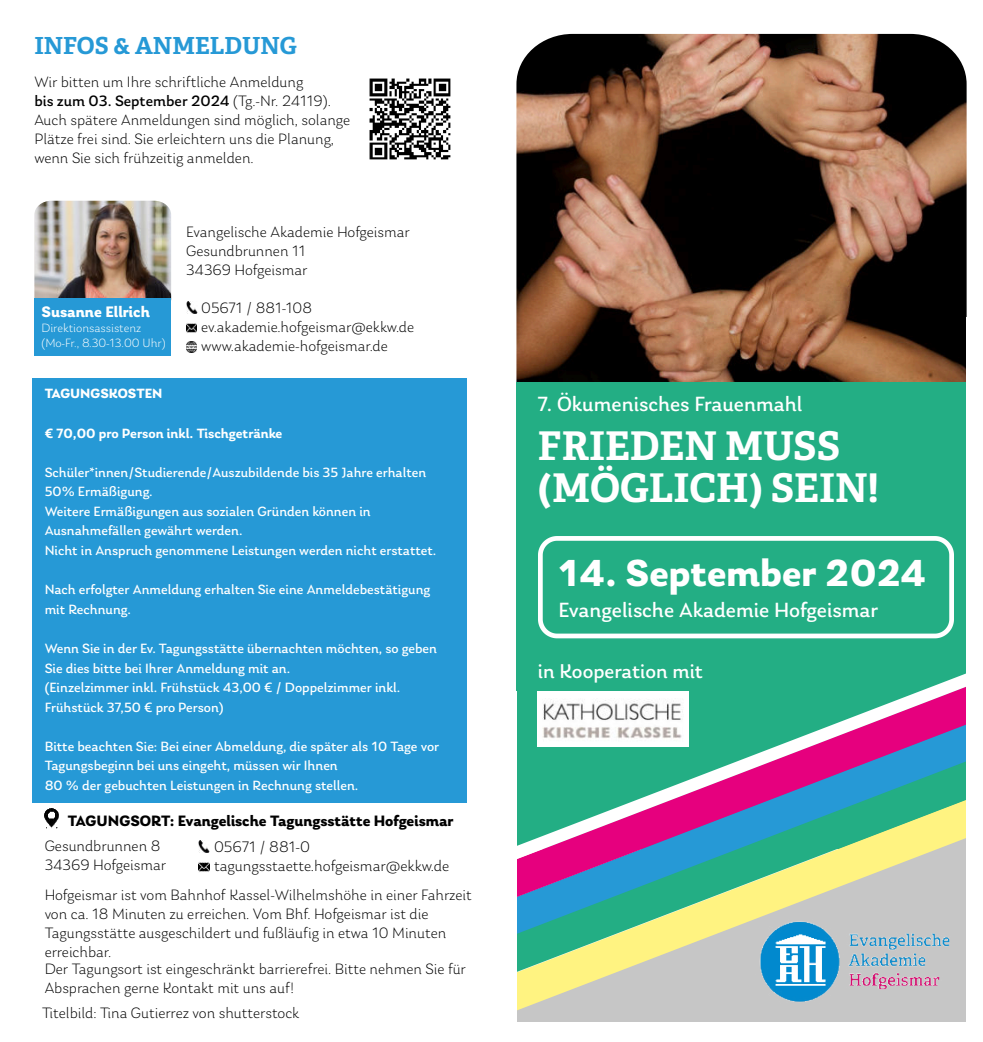
<style>
.page{position:relative;width:983px;height:1042px;background:#fff}
.page>*{position:absolute;margin:0;border:0;box-sizing:border-box;transform-origin:0 0}
.t1{font:700 39.55px/42px "Adelle";color:#fff}
.t2{font:700 39.55px "Laca";color:#fff}
.t3{font:700 23.45px "Adelle";color:#2699d6}
.t4{font:21.53px "Laca";color:#fff}
.t5{font:21px "Laca";color:#fff}
.t6{font:300 15.92px/19.1px "Laca";color:#000}
.t7{font:700 15.92px "Laca";color:#fff}
.t8{font:300 15.75px/18.9px "Laca";color:#000}
.t9{font:700 15.75px "Laca";color:#000}
.t10{font:14px/19.6px "Laca";color:#fff}
.t11{font:600 14px "Laca";color:#fff}
.t12{font:700 14px "Laca";color:#fff}
.t13{font:300 12.6px/15px "Laca";color:#fff}
.s1{font-weight:400}
</style>
<div class="page">
<img style="left:516px;top:34px;width:450px;height:348px">
<div style="left:516px;top:382px;width:450px;height:466px;background:#23ae84"></div>
<svg style="left:538px;top:536px;width:416px;height:103px"></svg>
<svg style="left:517px;top:973px;width:449px;height:49px;background:#cdcbbc"></svg>
<div style="left:32px;top:378px;width:434px;height:424px;background:#2699d6"></div>
<img style="left:34px;top:201px;width:137px;height:98px">
<div style="left:34px;top:299px;width:137px;height:57px;background:#2699d6"></div>
<img style="left:747px;top:973px;width:215px;height:37px">
<svg style="left:186px;top:341px;width:11px;height:11px"></svg>
<svg style="left:186px;top:323px;width:11px;height:10px"></svg>
<svg style="left:186px;top:302px;width:11px;height:11px"></svg>
<svg style="left:517px;top:860px;width:449px;height:113px;background:#9bbdab"></svg>
<svg style="left:516px;top:673px;width:450px;height:187px"></svg>
<img style="left:538px;top:692px;width:150px;height:54px">
<img style="left:369px;top:78px;width:82px;height:82px">
<img style="left:45px;top:808px;width:13px;height:20px">
<svg style="left:199px;top:862px;width:10px;height:10px"></svg>
<svg style="left:199px;top:841px;width:11px;height:11px"></svg>
<h2 class="t3" style="left:34px;top:31px;width:264px">INFOS &amp; ANMELDUNG</h2>
<p class="t8" style="left:34px;top:73px;width:317px">Wir bitten um Ihre schriftliche Anmeldung<br><span class="s1">bis zum 03. September 2024</span> (Tg.-Nr. 24119).<br>Auch spätere Anmeldungen sind möglich, solange Plätze frei sind. Sie erleichtern uns die Planung, wenn Sie sich frühzeitig anmelden.</p>
<p class="t7" style="left:42px;top:303px;width:110px">Susanne Ellrich</p>
<p class="t13" style="left:42px;top:320px;width:126px">Direktionsassistenz (Mo-Fr., 8.30-13.00 Uhr)</p>
<p class="t8" style="left:186px;top:223px;width:225px">Evangelische Akademie Hofgeismar<br>Gesundbrunnen 11<br>34369 Hofgeismar</p>
<p class="t8" style="left:201px;top:298px;width:214px">05671 / 881-108 ev.akademie.hofgeismar@ekkw.de www.akademie-hofgeismar.de</p>
<p class="t12" style="left:45px;top:385px;width:119px">TAGUNGSKOSTEN</p>
<p class="t11" style="left:45px;top:425px;width:239px">€ 70,00 pro Person inkl. Tischgetränke</p>
<p class="t10" style="left:45px;top:462px;width:393px">Schüler*innen/Studierende/Auszubildende bis 35 Jahre erhalten 50% Ermäßigung.<br>Weitere Ermäßigungen aus sozialen Gründen können in Ausnahmefällen gewährt werden.<br>Nicht in Anspruch genommene Leistungen werden nicht erstattet.</p>
<p class="t10" style="left:45px;top:580px;width:387px">Nach erfolgter Anmeldung erhalten Sie eine Anmeldebestätigung mit Rechnung.</p>
<p class="t10" style="left:45px;top:638px;width:394px">Wenn Sie in der Ev. Tagungsstätte übernachten möchten, so geben Sie dies bitte bei Ihrer Anmeldung mit an.<br>(Einzelzimmer inkl. Frühstück 43,00 € / Doppelzimmer inkl.<br>Frühstück 37,50 € pro Person)</p>
<p class="t10" style="left:45px;top:736px;width:396px">Bitte beachten Sie: Bei einer Abmeldung, die später als 10 Tage vor<br>Tagungsbeginn bei uns eingeht, müssen wir Ihnen<br>80 % der gebuchten Leistungen in Rechnung stellen.</p>
<p class="t9" style="left:68px;top:811px;width:387px">TAGUNGSORT: Evangelische Tagungsstätte Hofgeismar</p>
<p class="t6" style="left:214px;top:837px;width:237px">05671 / 881-0 tagungsstaette.hofgeismar@ekkw.de</p>
<p class="t8" style="left:45px;top:837px;width:123px">Gesundbrunnen 8<br>34369 Hofgeismar</p>
<p class="t8" style="left:45px;top:886px;width:428px">Hofgeismar ist vom Bahnhof Kassel-Wilhelmshöhe in einer Fahrzeit von ca. 18 Minuten zu erreichen. Vom Bhf. Hofgeismar ist die Tagungsstätte ausgeschildert und fußläufig in etwa 10 Minuten erreichbar.</p>
<p class="t8" style="left:45px;top:960px;width:422px">Der Tagungsort ist eingeschränkt barrierefrei. Bitte nehmen Sie für<br>Absprachen gerne Kontakt mit uns auf!</p>
<p class="t8" style="left:42px;top:1003px;width:259px">Titelbild: Tina Gutierrez von shutterstock</p>
<h3 class="t4" style="left:538px;top:392px;width:266px">7. Ökumenisches Frauenmahl</h3>
<h1 class="t1" style="left:538px;top:425px;width:342px">FRIEDEN MUSS (MÖGLICH) SEIN!</h1>
<h1 class="t2" style="left:558px;top:549px;width:369px">14. September 2024</h1>
<h3 class="t4" style="left:558px;top:598px;width:321px">Evangelische Akademie Hofgeismar</h3>
<h3 class="t5" style="left:538px;top:658px;width:166px">in Kooperation mit</h3>
</div>
